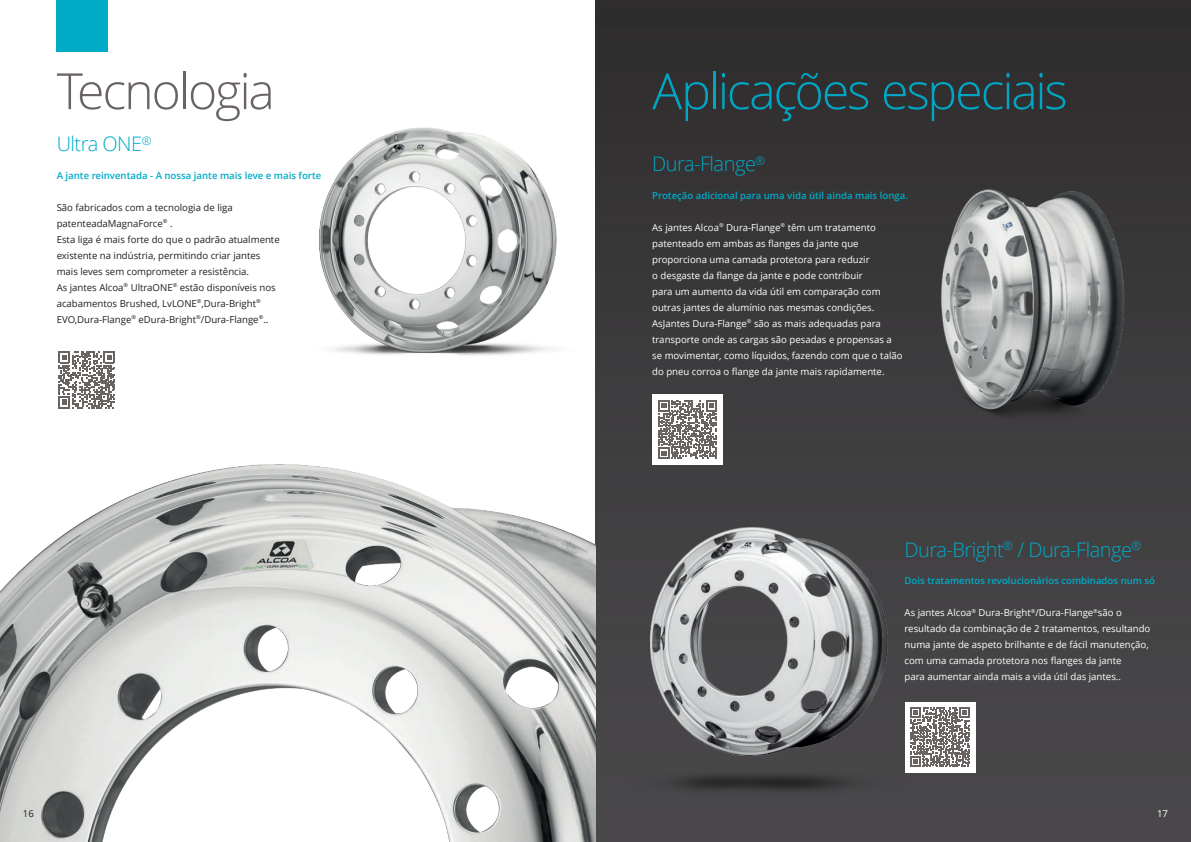
<style>
.page{position:relative;width:1191px;height:842px;background:#fff}
.page>*{position:absolute;margin:0;border:0;box-sizing:border-box;transform-origin:0 0}
.t1{font:300 50px "Open Sans";letter-spacing:-.04em;color:#00a7c5}
.t2{font:300 50px "Open Sans";letter-spacing:-.04em;color:#696462}
.t3{font:300 20px "Open Sans";letter-spacing:-.025em;color:#00abc8}
.t4{font:9.6px/16px "Open Sans";color:#fff}
.t5{font:9.6px/16px "Open Sans";color:#231f20}
.t6{font:600 9.6px "Open Sans";color:#00abc8}
</style>
<div class="page">
<svg style="left:58px;top:351px;width:57px;height:57px"></svg>
<div style="left:595px;top:0;width:596px;height:842px;background:linear-gradient(to bottom,#2f2d2e,#4c4b4d)"></div>
<img style="left:596px;top:523px;width:333px;height:277px">
<div style="left:904px;top:702px;width:71px;height:70px;background:#fff"></div>
<svg style="left:910px;top:707px;width:59px;height:60px"></svg>
<img style="left:319px;top:127px;width:238px;height:229px">
<div style="left:57px;top:0;width:51px;height:51px;background:#00abc8"></div>
<div style="left:652px;top:394px;width:71px;height:71px;background:#fff"></div>
<svg style="left:658px;top:400px;width:59px;height:59px"></svg>
<img style="left:911px;top:174px;width:229px;height:259px">
<img style="left:0;top:464px;width:595px;height:378px">
<h1 class="t2" style="left:57px;top:57px;width:220px">Tecnologia</h1>
<h1 class="t1" style="left:652px;top:57px;width:417px">Aplicações especiais</h1>
<h2 class="t3" style="left:57px;top:130px;width:96px">Ultra ONE<sup>®</sup></h2>
<p class="t6" style="left:57px;top:168px;width:266px">A jante reinventada - A nossa jante mais leve e mais forte</p>
<p class="t5" style="left:57px;top:199px;width:224px">São fabricados com a tecnologia de liga patenteadaMagnaForce<sup>®</sup> .<br>Esta liga é mais forte do que o padrão atualmente existente na indústria, permitindo criar jantes mais leves sem comprometer a resistência.<br>As jantes Alcoa<sup>®</sup> UltraONE<sup>®</sup> estão disponíveis nos acabamentos Brushed, LvLONE<sup>®</sup>,Dura-Bright<sup>® </sup>EVO,Dura-Flange<sup>®</sup> eDura-Bright<sup>®</sup>/Dura-Flange<sup>®</sup>..</p>
<h2 class="t3" style="left:652px;top:150px;width:114px">Dura-Flange<sup>®</sup></h2>
<p class="t6" style="left:652px;top:188px;width:257px">Proteção adicional para uma vida útil ainda mais longa.</p>
<p class="t4" style="left:652px;top:219px;width:252px">As jantes Alcoa<sup>®</sup> Dura-Flange<sup>®</sup> têm um tratamento patenteado em ambas as flanges da jante que proporciona uma camada protetora para reduzir<br>o desgaste da flange da jante e pode contribuir<br>para um aumento da vida útil em comparação com outras jantes de alumínio nas mesmas condições.<br>AsJantes Dura-Flange<sup>®</sup> são as mais adequadas para transporte onde as cargas são pesadas e propensas a se movimentar, como líquidos, fazendo com que o talão do pneu corroa o flange da jante mais rapidamente.</p>
<h2 class="t3" style="left:904px;top:536px;width:238px">Dura-Bright<sup>®</sup> / Dura-Flange<sup>®</sup></h2>
<p class="t6" style="left:904px;top:574px;width:252px">Dois tratamentos revolucionários combinados num só</p>
<p class="t4" style="left:904px;top:604px;width:247px">As jantes Alcoa<sup>®</sup> Dura-Bright<sup>®</sup>/Dura-Flange<sup>®</sup>são o resultado da combinação de 2 tratamentos, resultando numa jante de aspeto brilhante e de fácil manutenção, com uma camada protetora nos flanges da jante<br>para aumentar ainda mais a vida útil das jantes..</p>
<p class="t5" style="left:23px;top:805px;width:12px">16</p>
<p class="t4" style="left:1157px;top:805px;width:12px">17</p>
</div>
